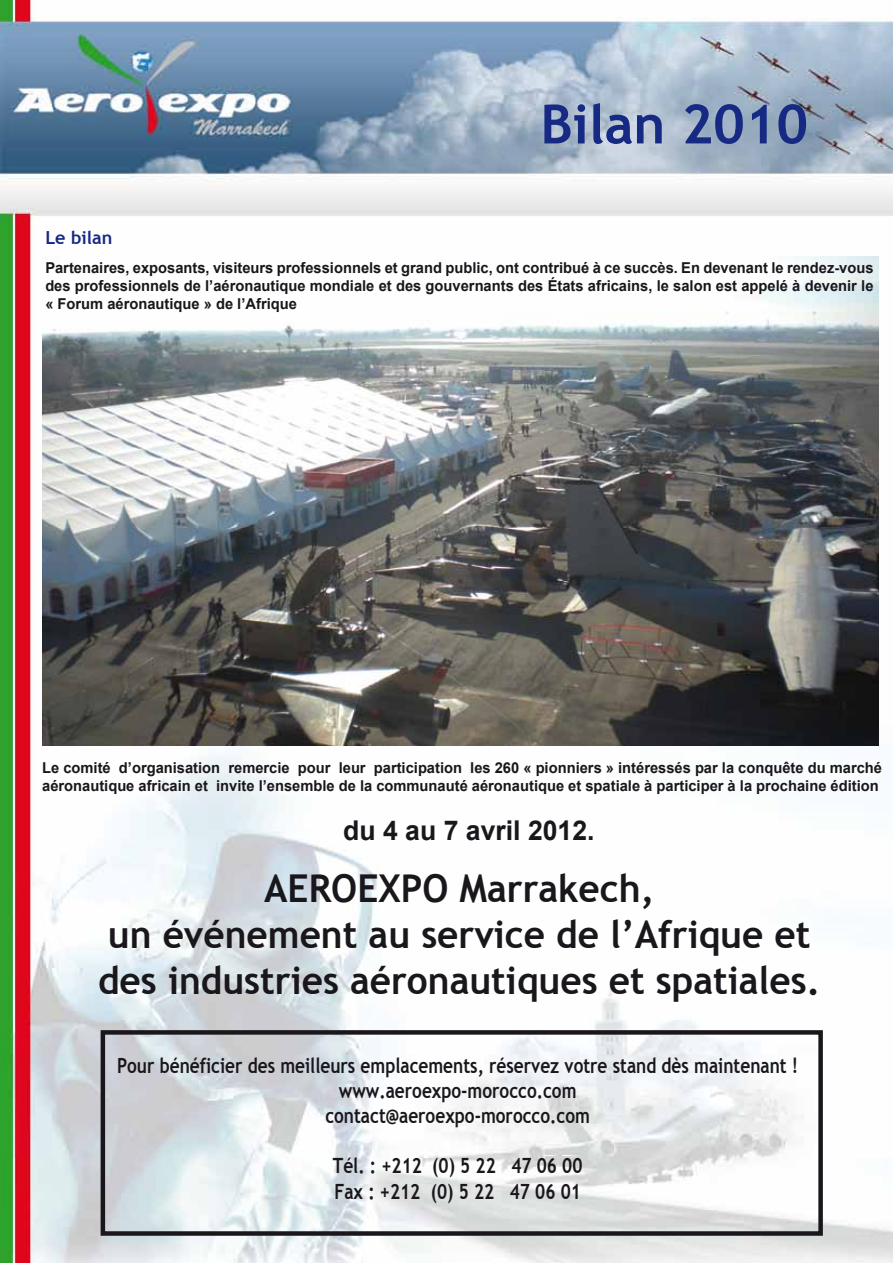
<style>
.page{position:relative;width:893px;height:1263px;background:#fff}
.page>*{position:absolute;margin:0;border:0;box-sizing:border-box;transform-origin:0 0}
.t1{font:700 54px "Trebuchet MS";color:#162983}
.t2{font:700 38.4px/46px "Trebuchet MS";color:#1a171c;text-align:center;scale:.96 1}
.t3{font:700 27.3px "Arial";color:#1a171c}
.t4{font:700 21px/25.2px "Trebuchet MS";color:#1a171c;text-align:center;scale:.82 1}
.t5{font:700 18px "Trebuchet MS";color:#162983}
.t6{font:700 15px/18px "Arial";color:#1a171c;text-align:justify}
</style>
<div class="page">
<img style="left:0;top:0;width:893px;height:1263px">
<img style="left:42px;top:256px;width:836px;height:489px">
<div style="left:101px;top:1030px;width:722px;height:206px;border:4px solid #1a171c"></div>
<h1 class="t1" style="left:540px;top:91px;width:269px">Bilan 2010</h1>
<p class="t5" style="left:45px;top:227px;width:69px">Le bilan</p>
<p class="t6" style="left:45px;top:259px;width:830px">Partenaires, exposants, visiteurs professionnels et grand public, ont contribué à ce succès. En devenant le rendez-vous des professionnels de l’aéronautique mondiale et des gouvernants des États africains, le salon est appelé à devenir le « Forum aéronautique » de l’Afrique</p>
<p class="t6" style="left:42px;top:759px;width:841px">Le comité d’organisation remercie pour leur participation les 260 « pionniers » intéressés par la conquête du marché aéronautique africain et invite l’ensemble de la communauté aéronautique et spatiale à participer à la prochaine édition</p>
<h3 class="t3" style="left:343px;top:812px;width:253px">du 4 au 7 avril 2012.</h3>
<h2 class="t2" style="left:98px;top:866px;width:754px">AEROEXPO Marrakech,<br>un événement au service de l’Afrique et des industries aéronautiques et spatiales.</h2>
<h3 class="t4" style="left:117px;top:1052px;width:832px">Pour bénéficier des meilleurs emplacements, réservez votre stand dès maintenant ! www.aeroexpo-morocco.com<br>contact@aeroexpo-morocco.com</h3>
<h3 class="t4" style="left:333px;top:1153px;width:306px;text-align:left">Tél. : +212 (0) 5 22 47 06 00<br>Fax : +212 (0) 5 22 47 06 01</h3>
</div>
